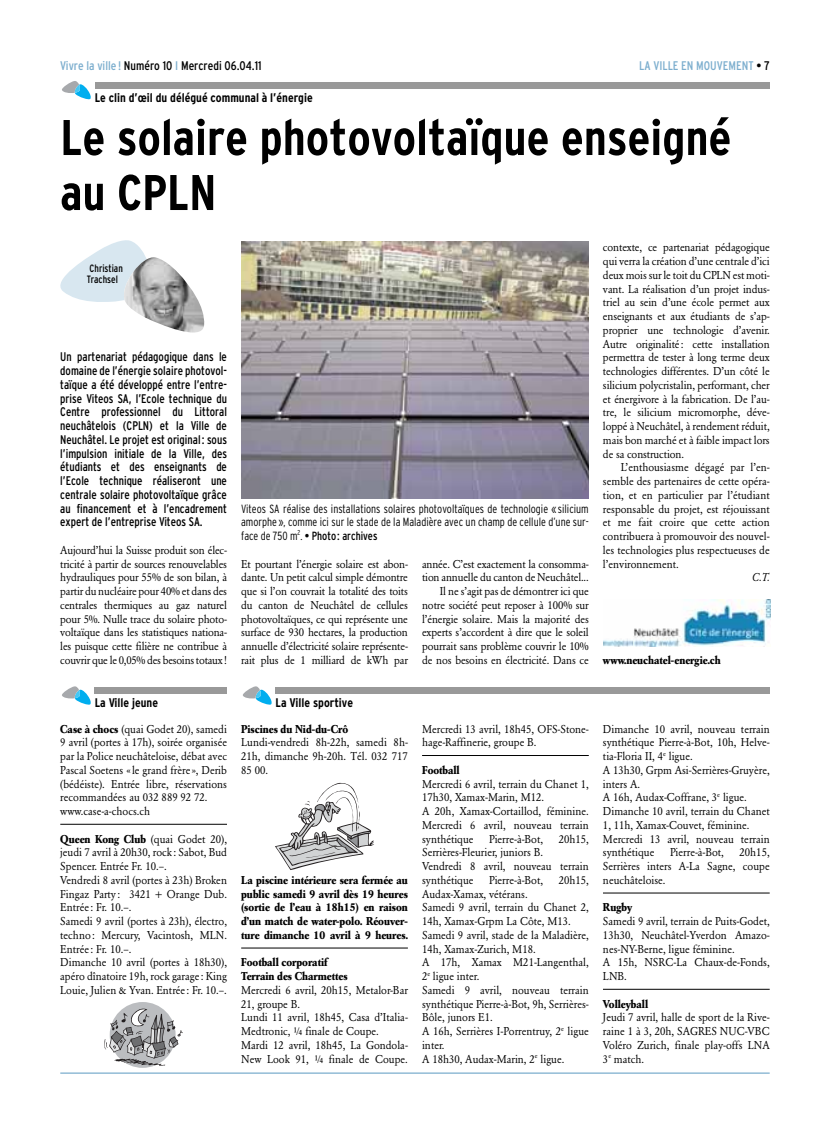
<style>
.page{position:relative;width:830px;height:1134px;background:#fff}
.page>*{position:absolute;margin:0;border:0;box-sizing:border-box;transform-origin:0 0}
.t1{font:700 condensed 50px/55px "Interstate";color:#000}
.t2{font:condensed 12.5px/13.8px "Interstate";color:#000;text-align:justify;scale:.95 1}
.t3{font:700 condensed 12.5px "Interstate";color:#000}
.t4{font:condensed 12.5px "Interstate";color:#000}
.t5{font:condensed 12.5px "Interstate";color:#7caece}
.t6{font:300 condensed 11.88px/13.8px "Interstate";color:#000;text-align:justify;scale:.95 1}
.t7{font:11.25px/13.8px "Garamond BE";color:#000;scale:.95 1}
.t8{font:700 11.25px/13.8px "Garamond BE";color:#000;text-align:justify;scale:.95 1}
.t9{font:italic 11.25px "Garamond BE";color:#000;scale:.95 1}
.t10{font:condensed 10.62px/11.2px "Interstate";color:#000;scale:.95 1}
.s1{color:#7caece}
.s2{color:#000}
.s3{font-weight:400}
.s4{font-weight:700}
</style>
<div class="page">
<svg style="left:62px;top:81px;width:29px;height:18px"></svg>
<div style="left:95px;top:83px;width:674px;height:6px;background:#999"></div>
<hr style="left:60px;top:1072px;width:709px;height:2px;background:#7caece">
<img style="left:241px;top:241px;width:347px;height:258px">
<hr style="left:60px;top:824px;width:167px;height:1px;background:#000">
<hr style="left:241px;top:948px;width:166px;height:1px;background:#000">
<hr style="left:422px;top:755px;width:166px;height:1px;background:#000">
<hr style="left:602px;top:893px;width:167px;height:1px;background:#000">
<hr style="left:602px;top:989px;width:167px;height:1px;background:#000">
<svg style="left:62px;top:686px;width:29px;height:19px"></svg>
<div style="left:95px;top:687px;width:132px;height:7px;background:#999"></div>
<svg style="left:243px;top:686px;width:28px;height:19px"></svg>
<div style="left:275px;top:687px;width:494px;height:7px;background:#999"></div>
<svg style="left:275px;top:783px;width:99px;height:87px"></svg>
<div style="left:110px;top:1002px;width:65px;height:66px;background:#bbbdc0;border-radius:50%"></div>
<svg style="left:104px;top:1008px;width:79px;height:58px"></svg>
<svg style="left:60px;top:240px;width:85px;height:62px"></svg>
<img style="left:124px;top:256px;width:81px;height:77px">
<img style="left:603px;top:599px;width:167px;height:48px">
<p class="t4" style="left:60px;top:61px;width:203px"><span class="s1">Vivre la ville !</span> Numéro 10 <span class="s1">I</span> Mercredi 06.04.11</p>
<p class="t5" style="left:639px;top:61px;width:132px">LA VILLE EN MOUVEMENT <span class="s2">• 7</span></p>
<p class="t3" style="left:95px;top:93px;width:219px">Le clin d’œil du délégué communal à l’énergie</p>
<h1 class="t1" style="left:60px;top:114px;width:672px">Le solaire photovoltaïque enseigné au CPLN</h1>
<p class="t10" style="left:87px;top:264px;width:39px">Christian<br>Trachsel</p>
<p class="t2" style="left:60px;top:351px;width:177px">Un partenariat pédagogique dans le domaine de l’énergie solaire photovol&shy;taïque a été développé entre l’entre&shy;prise Viteos SA, l’Ecole technique du Centre professionnel du Littoral neuchâtelois (CPLN) et la Ville de Neuchâtel. Le projet est original: sous l’impulsion initiale de la Ville, des étudiants et des enseignants de l’Ecole technique réaliseront une centrale solaire photovoltaïque grâce au financement et à l’encadrement expert de l’entreprise Viteos SA.</p>
<p class="t7" style="left:60px;top:544px;width:177px;text-align:justify">Aujourd’hui la Suisse produit son élec&shy;tricité à partir de sources renouvelables hydrauliques pour 55% de son bilan, à partir du nucléaire pour 40% et dans des centrales thermiques au gaz naturel pour 5%. Nulle trace du solaire photo&shy;voltaïque dans les statistiques nationa&shy;les puisque cette filière ne contribue à couvrir que le 0,05% des besoins totaux!</p>
<p class="t6" style="left:241px;top:502px;width:367px">Viteos SA réalise des installations solaires photovoltaïques de technologie « silicium amorphe », comme ici sur le stade de la Maladière avec un champ de cellule d’une sur&shy;face de 750 m<sup>2</sup>. <span class="s3">• Photo: archives</span></p>
<p class="t7" style="left:241px;top:558px;width:177px;text-align:justify">Et pourtant l’énergie solaire est abon&shy;dante. Un petit calcul simple démontre que si l’on couvrait la totalité des toits du canton de Neuchâtel de cellules photovoltaïques, ce qui représente une surface de 930 hectares, la production annuelle d’électricité solaire représente&shy;rait plus de 1 milliard de kWh par</p>
<p class="t7" style="left:422px;top:558px;width:177px;text-align:right">année. C’est exactement la consomma&shy;tion annuelle du canton de Neuchâtel...<br>Il ne s’agit pas de démontrer ici que notre société peut reposer à 100% sur l’énergie solaire. Mais la majorité des experts s’accordent à dire que le soleil pourrait sans problème couvrir le 10% de nos besoins en électricité. Dans ce</p>
<p class="t3" style="left:95px;top:698px;width:65px">La Ville jeune</p>
<p class="t3" style="left:275px;top:698px;width:79px">La Ville sportive</p>
<p class="t7" style="left:60px;top:723px;width:177px"><span class="s4">Case à chocs</span> (quai Godet 20), samedi 9 avril (portes à 17h), soirée organisée par la Police neuchâteloise, débat avec Pascal Soetens «le grand frère», Derib (bédéiste). Entrée libre, réservations recommandées au 032 889 92 72. www.case-a-chocs.ch</p>
<p class="t7" style="left:60px;top:833px;width:177px"><span class="s4">Queen Kong Club</span> (quai Godet 20), jeudi 7 avril à 20h30, rock: Sabot, Bud<br>Spencer. Entrée Fr. 10.–.<br>Vendredi 8 avril (portes à 23h) Broken<br>Fingaz Party: 3421 + Orange Dub.<br>Entrée: Fr. 10.–.<br>Samedi 9 avril (portes à 23h), électro, techno: Mercury, Vacintosh, MLN.<br>Entrée: Fr. 10.–.<br>Dimanche 10 avril (portes à 18h30), apéro dînatoire 19h, rock garage: King<br>Louie, Julien &amp; Yvan. Entrée: Fr. 10.–.</p>
<p class="t8" style="left:241px;top:723px;width:114px">Piscines du Nid-du-Crô</p>
<p class="t7" style="left:241px;top:736px;width:177px;text-align:justify">Lundi-vendredi 8h-22h, samedi 8h-21h, dimanche 9h-20h. Tél. 032 717<br>85 00.</p>
<p class="t8" style="left:241px;top:874px;width:177px">La piscine intérieure sera fermée au public samedi 9 avril dès 19 heures (sortie de l’eau à 18h15) en raison d’un match de water-polo. Réouver&shy;ture dimanche 10 avril à 9 heures.</p>
<p class="t8" style="left:241px;top:956px;width:113px">Football corporatif<br>Terrain des Charmettes</p>
<p class="t7" style="left:241px;top:984px;width:177px">Mercredi 6 avril, 20h15, Metalor-Bar<br>21, groupe B.<br>Lundi 11 avril, 18h45, Casa d’Italia-<br>Medtronic, ¼ finale de Coupe.<br>Mardi 12 avril, 18h45, La Gondola-<br>New Look 91, ¼ finale de Coupe.</p>
<p class="t7" style="left:422px;top:723px;width:177px">Mercredi 13 avril, 18h45, OFS-Stone&shy;hage-Raffinerie, groupe B.</p>
<p class="t8" style="left:422px;top:764px;width:41px">Football</p>
<p class="t7" style="left:422px;top:778px;width:177px">Mercredi 6 avril, terrain du Chanet 1,<br>17h30, Xamax-Marin, M12.<br>A 20h, Xamax-Cortaillod, féminine.<br>Mercredi 6 avril, nouveau terrain synthétique</p>
<p class="t7" style="left:489px;top:833px;width:58px">Pierre-à-Bot,</p>
<p class="t7" style="left:558px;top:833px;width:33px">20h15,</p>
<p class="t7" style="left:422px;top:846px;width:177px">Serrières-Fleurier, juniors B.<br>Vendredi 8 avril, nouveau terrain synthétique</p>
<p class="t7" style="left:489px;top:874px;width:58px">Pierre-à-Bot,</p>
<p class="t7" style="left:558px;top:874px;width:33px">20h15,</p>
<p class="t7" style="left:422px;top:888px;width:177px">Audax-Xamax, vétérans.<br>Samedi 9 avril, terrain du Chanet 2,<br>14h, Xamax-Grpm La Côte, M13.<br>Samedi 9 avril, stade de la Maladière,<br>14h, Xamax-Zurich, M18.<br>A 17h, Xamax M21-Langenthal,<br>2<sup>e</sup> ligue inter.<br>Samedi 9 avril, nouveau terrain synthétique Pierre-à-Bot, 9h, Serrières-<br>Bôle, junors E1.<br>A 16h, Serrières I-Porrentruy, 2<sup>e</sup> ligue inter.<br>A 18h30, Audax-Marin, 2<sup>e</sup> ligue.</p>
<p class="t7" style="left:602px;top:241px;width:177px;text-align:justify">contexte, ce partenariat pédagogique qui verra la création d’une centrale d’ici deux mois sur le toit du CPLN est moti&shy;vant. La réalisation d’un projet indus&shy;triel au sein d’une école permet aux enseignants et aux étudiants de s’ap&shy;proprier une technologie d’avenir.<br>Autre originalité: cette installation permettra de tester à long terme deux technologies différentes. D’un côté le silicium polycristalin, performant, cher et énergivore à la fabrication. De l’au&shy;tre, le silicium micromorphe, déve&shy;loppé à Neuchâtel, à rendement réduit, mais bon marché et à faible impact lors de sa construction.</p>
<p class="t7" style="left:602px;top:461px;width:177px;text-align:justify;text-indent:18px">L’enthousiasme dégagé par l’en&shy;semble des partenaires de cette opéra&shy;tion, et en particulier par l’étudiant responsable du projet, est réjouissant et me fait croire que cette action contribuera à promouvoir des nouvel&shy;les technologies plus respectueuses de l’environnement.</p>
<p class="t9" style="left:751px;top:573px;width:20px">C.T.</p>
<p class="t8" style="left:602px;top:654px;width:125px">www.neuchatel-energie.ch</p>
<p class="t7" style="left:602px;top:723px;width:177px">Dimanche 10 avril, nouveau terrain synthétique Pierre-à-Bot, 10h, Helve&shy;tia-Floria II, 4<sup>e</sup> ligue.<br>A 13h30, Grpm Asi-Serrières-Gruyère, inters A.<br>A 16h, Audax-Coffrane, 3<sup>e</sup> ligue.<br>Dimanche 10 avril, terrain du Chanet<br>1, 11h, Xamax-Couvet, féminine.<br>Mercredi 13 avril, nouveau terrain synthétique</p>
<p class="t7" style="left:602px;top:846px;width:177px;text-align:justify;text-indent:136px">20h15, Serrières inters A-La Sagne, coupe neuchâteloise.</p>
<p class="t8" style="left:602px;top:901px;width:32px">Rugby</p>
<p class="t7" style="left:602px;top:915px;width:177px">Samedi 9 avril, terrain de Puits-Godet,<br>13h30, Neuchâtel-Yverdon Amazo&shy;nes-NY-Berne, ligue féminine.<br>A 15h, NSRC-La Chaux-de-Fonds,<br>LNB.</p>
<p class="t8" style="left:602px;top:998px;width:49px">Volleyball</p>
<p class="t7" style="left:602px;top:1011px;width:177px;text-align:justify">Jeudi 7 avril, halle de sport de la Rive&shy;raine 1 à 3, 20h, SAGRES NUC-VBC Voléro Zurich, finale play-offs LNA 3<sup>e</sup> match.</p>
<p class="t7" style="left:669px;top:846px;width:58px">Pierre-à-Bot,</p>
</div>
